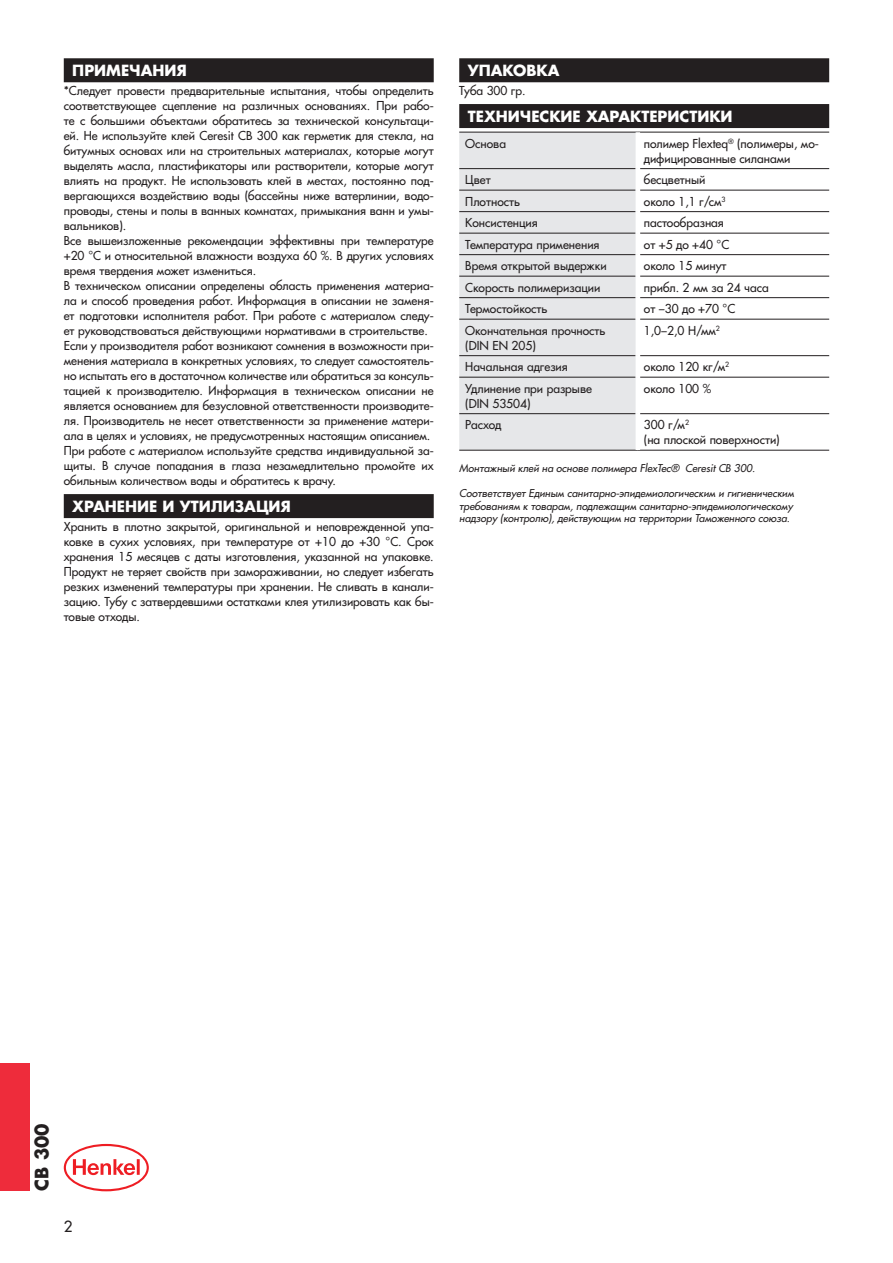
<style>
.page{position:relative;width:893px;height:1263px;background:#fff}
.page>*{position:absolute;margin:0;border:0;box-sizing:border-box;transform-origin:0 0}
.prod_vertikal{font:700 18px "Favorit";color:#231f20}
.podzag{font:700 15px "Favorit";color:#fff}
.t1{font:15px "Favorit";color:#231f20}
.txt_osnovnoy{font:12px/15px "Favorit";color:#231f20;text-align:justify}
.txt_table{font:12px/15px "Favorit";color:#231f20}
.TNPA{font:italic 10.5px/12.6px "Favorit";color:#231f20;text-align:justify}
</style>
<div class="page">
<svg style="left:64px;top:1144px;width:85px;height:47px"></svg>
<div style="left:0;top:1063px;width:30px;height:128px;background:#ee2c3b"></div>
<div style="left:64px;top:58px;width:370px;height:24px;background:#231f20"></div>
<div style="left:64px;top:494px;width:370px;height:24px;background:#231f20"></div>
<div style="left:459px;top:58px;width:370px;height:24px;background:#231f20"></div>
<div style="left:459px;top:104px;width:370px;height:24px;background:#231f20"></div>
<div style="left:459px;top:133px;width:177px;height:317px;background:#e6e7e9"></div>
<hr style="left:459px;top:132px;width:179px;height:1px;background:#231f20">
<hr style="left:638px;top:132px;width:191px;height:1px;background:#231f20">
<hr style="left:459px;top:168px;width:177px;height:1px;background:#231f20">
<hr style="left:640px;top:168px;width:189px;height:1px;background:#231f20">
<hr style="left:459px;top:190px;width:177px;height:1px;background:#231f20">
<hr style="left:640px;top:190px;width:189px;height:1px;background:#231f20">
<hr style="left:459px;top:211px;width:177px;height:1px;background:#231f20">
<hr style="left:640px;top:211px;width:189px;height:1px;background:#231f20">
<hr style="left:459px;top:233px;width:177px;height:1px;background:#231f20">
<hr style="left:640px;top:233px;width:189px;height:1px;background:#231f20">
<hr style="left:459px;top:254px;width:177px;height:1px;background:#231f20">
<hr style="left:640px;top:254px;width:189px;height:1px;background:#231f20">
<hr style="left:459px;top:276px;width:177px;height:1px;background:#231f20">
<hr style="left:640px;top:276px;width:189px;height:1px;background:#231f20">
<hr style="left:459px;top:297px;width:177px;height:1px;background:#231f20">
<hr style="left:640px;top:297px;width:189px;height:1px;background:#231f20">
<hr style="left:459px;top:319px;width:177px;height:1px;background:#231f20">
<hr style="left:640px;top:319px;width:189px;height:1px;background:#231f20">
<hr style="left:459px;top:355px;width:177px;height:1px;background:#231f20">
<hr style="left:640px;top:355px;width:189px;height:1px;background:#231f20">
<hr style="left:459px;top:377px;width:177px;height:1px;background:#231f20">
<hr style="left:640px;top:377px;width:189px;height:1px;background:#231f20">
<hr style="left:459px;top:413px;width:177px;height:1px;background:#231f20">
<hr style="left:640px;top:413px;width:189px;height:1px;background:#231f20">
<hr style="left:459px;top:450px;width:179px;height:1px;background:#231f20">
<hr style="left:638px;top:450px;width:191px;height:1px;background:#231f20">
<hr style="left:636px;top:132px;width:4px;height:37px;background:#fff">
<p class="podzag" style="left:72px;top:60px;width:116px">ПРИМЕЧАНИЯ</p>
<p class="txt_osnovnoy" style="left:64px;top:83px;width:371px">*Следует провести предварительные испытания, чтобы определить соответствующее сцепление на различных основаниях. При рабо&shy;те с большими объектами обратитесь за технической консультаци&shy;ей. Не используйте клей Ceresit CB 300 как герметик для стекла, на битумных основах или на строительных материалах, которые могут выделять масла, пластификаторы или растворители, которые могут влиять на продукт. Не использовать клей в местах, постоянно под&shy;вергающихся воздействию воды (бассейны ниже ватерлинии, водо&shy;проводы, стены и полы в ванных комнатах, примыкания ванн и умы&shy;вальников).</p>
<p class="txt_osnovnoy" style="left:64px;top:233px;width:371px">Все вышеизложенные рекомендации эффективны при температуре +20 °С и относительной влажности воздуха 60 %. В других условиях время твердения может измениться.</p>
<p class="txt_osnovnoy" style="left:64px;top:278px;width:371px">В техническом описании определены область применения материа&shy;ла и способ проведения работ. Информация в описании не заменя&shy;ет подготовки исполнителя работ. При работе с материалом следу&shy;ет руководствоваться действующими нормативами в строительстве.</p>
<p class="txt_osnovnoy" style="left:64px;top:338px;width:371px">Если у производителя работ возникают сомнения в возможности при&shy;менения материала в конкретных условиях, то следует самостоятель&shy;но испытать его в достаточном количестве или обратиться за консуль&shy;тацией к производителю. Информация в техническом описании не является основанием для безусловной ответственности производите&shy;ля. Производитель не несет ответственности за применение матери&shy;ала в целях и условиях, не предусмотренных настоящим описанием.</p>
<p class="txt_osnovnoy" style="left:64px;top:443px;width:371px">При работе с материалом используйте средства индивидуальной за&shy;щиты. В случае попадания в глаза незамедлительно промойте их обильным количеством воды и обратитесь к врачу.</p>
<p class="podzag" style="left:72px;top:495px;width:220px">ХРАНЕНИЕ И УТИЛИЗАЦИЯ</p>
<p class="txt_osnovnoy" style="left:64px;top:519px;width:371px">Хранить в плотно закрытой, оригинальной и неповрежденной упа&shy;ковке в сухих условиях, при температуре от +10 до +30 °С. Срок хранения 15 месяцев с даты изготовления, указанной на упаковке.<br>Продукт не теряет свойств при замораживании, но следует избегать резких изменений температуры при хранении. Не сливать в канали&shy;зацию. Тубу с затвердевшими остатками клея утилизировать как бы&shy;товые отходы.</p>
<p class="podzag" style="left:468px;top:60px;width:93px">УПАКОВКА</p>
<p class="txt_osnovnoy" style="left:459px;top:83px;width:68px">Туба 300 гр.</p>
<p class="podzag" style="left:468px;top:105px;width:266px">ТЕХНИЧЕСКИЕ ХАРАКТЕРИСТИКИ</p>
<p class="txt_table" style="left:465px;top:136px;width:42px">Основа</p>
<p class="txt_table" style="left:644px;top:136px;width:176px">полимер Flexteq<sup>®</sup> (полимеры, мо&shy;дифицированные силанами</p>
<p class="txt_table" style="left:465px;top:172px;width:27px">Цвет</p>
<p class="txt_table" style="left:644px;top:172px;width:63px">бесцветный</p>
<p class="txt_table" style="left:465px;top:194px;width:56px">Плотность</p>
<p class="txt_table" style="left:644px;top:194px;width:83px">около 1,1 г/см<sup>3</sup></p>
<p class="txt_table" style="left:465px;top:215px;width:74px">Консистенция</p>
<p class="txt_table" style="left:644px;top:215px;width:82px">пастообразная</p>
<p class="txt_table" style="left:465px;top:237px;width:136px">Температура применения</p>
<p class="txt_table" style="left:644px;top:237px;width:87px">от +5 до +40 °C</p>
<p class="txt_table" style="left:465px;top:258px;width:143px">Время открытой выдержки</p>
<p class="txt_table" style="left:644px;top:258px;width:84px">около 15 минут</p>
<p class="txt_table" style="left:465px;top:280px;width:137px">Скорость полимеризации</p>
<p class="txt_table" style="left:644px;top:280px;width:126px">прибл. 2 мм за 24 часа</p>
<p class="txt_table" style="left:465px;top:301px;width:84px">Термостойкость</p>
<p class="txt_table" style="left:644px;top:301px;width:93px">от –30 до +70 °C</p>
<p class="txt_table" style="left:465px;top:323px;width:142px">Окончательная прочность (DIN EN 205)</p>
<p class="txt_table" style="left:644px;top:323px;width:78px">1,0–2,0 Н/мм<sup>2</sup></p>
<p class="txt_table" style="left:465px;top:359px;width:104px">Начальная адгезия</p>
<p class="txt_table" style="left:644px;top:359px;width:87px">около 120 кг/м<sup>2</sup></p>
<p class="txt_table" style="left:465px;top:381px;width:128px">Удлинение при разрыве (DIN 53504)</p>
<p class="txt_table" style="left:644px;top:381px;width:69px">около 100 %</p>
<p class="txt_table" style="left:465px;top:417px;width:38px">Расход</p>
<p class="txt_table" style="left:644px;top:417px;width:137px">300 г/м<sup>2<br></sup>(на плоской поверхности)</p>
<p class="TNPA" style="left:459px;top:462px;width:297px">Монтажный клей на основе полимера FlexTec® Ceresit CB 300.</p>
<p class="TNPA" style="left:459px;top:487px;width:336px">Соответствует Единым санитарно-эпидемиологическим и гигиеническим требованиям к товарам, подлежащим санитарно-эпидемиологическому надзору (контролю), действующим на территории Таможенного союза.</p>
<p class="prod_vertikal" style="left:29px;top:1191px;width:69px;rotate:-90deg">СВ 300</p>
<p class="t1" style="left:64px;top:1217px;width:10px">2</p>
</div>
